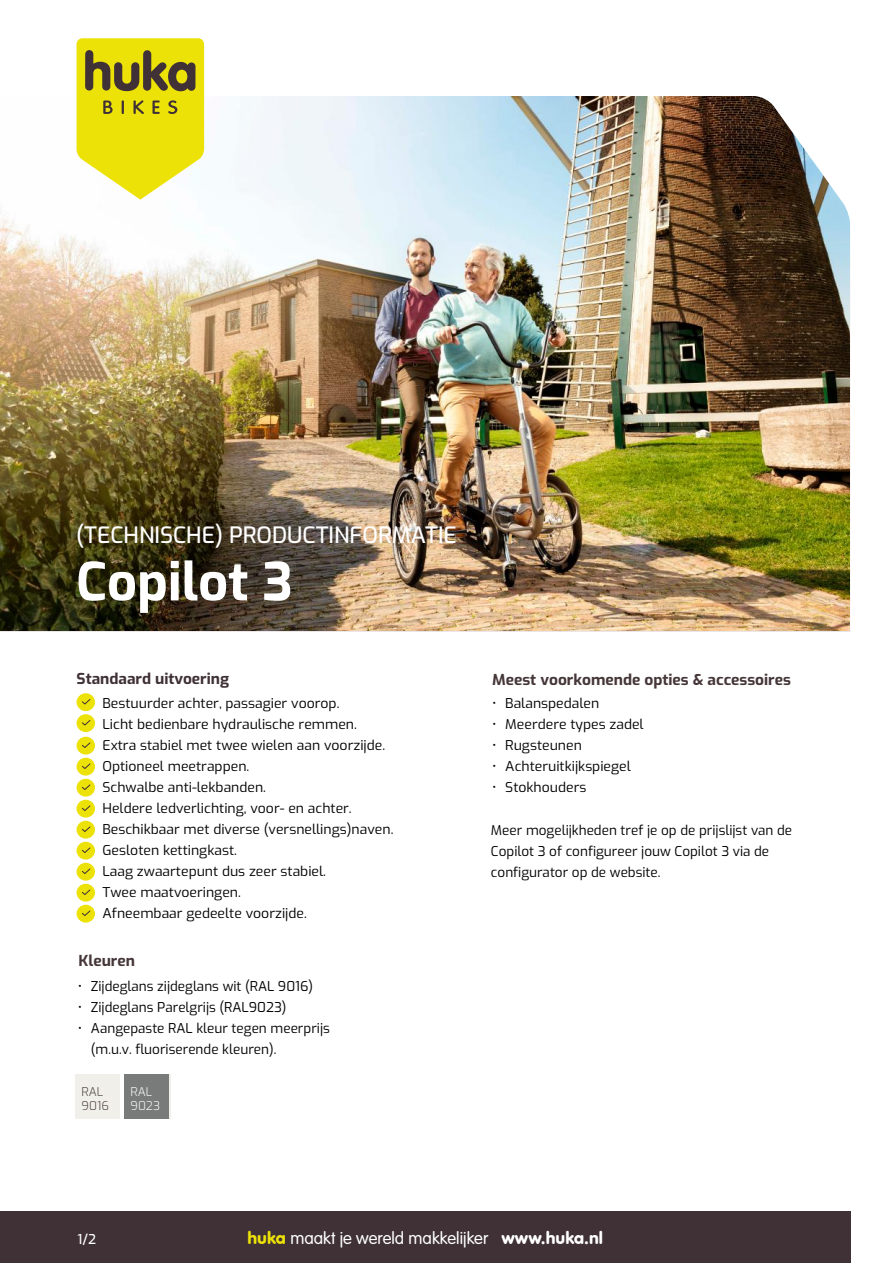
<style>
.page{position:relative;width:893px;height:1263px;background:#fff}
.page>*{position:absolute;margin:0;border:0;box-sizing:border-box;transform-origin:0 0}
.t1{font:700 52.5px "Exo";color:#fff}
.t2{font:500 22.5px "Exo";color:#fff}
.t3{font:300 18px "VAG Rundschrift D";color:#fff}
.t4{font:700 15px "Exo";color:#453638}
.t5{font:700 15px "Exo";color:#3f3135}
.t6{font:13.5px/21px "Exo";color:#000}
.t7{font:13.5px/21px "Exo";color:#000}
.t8{font:500 13.5px "Exo";color:#fff}
.t9{font:300 12px/13.5px "Exo";color:#fff}
.t10{font:300 12px/13.5px "Exo";color:#4a3d3c}
.s1{font-style:inherit}
.s2{font-weight:400;color:#ede208}
.s3{font-weight:400}
</style>
<div class="page">
<div style="left:0;top:1212px;width:850px;height:51px;background:#3f3135"></div>
<div style="left:77px;top:693px;width:18px;height:18px;background:#ede208;border-radius:50%"></div>
<svg style="left:82px;top:699px;width:9px;height:6px"></svg>
<div style="left:77px;top:714px;width:18px;height:18px;background:#ede208;border-radius:50%"></div>
<svg style="left:82px;top:720px;width:9px;height:6px"></svg>
<div style="left:77px;top:737px;width:18px;height:18px;background:#ede208;border-radius:50%"></div>
<svg style="left:81px;top:742px;width:10px;height:6px"></svg>
<div style="left:77px;top:758px;width:18px;height:18px;background:#ede208;border-radius:50%"></div>
<svg style="left:81px;top:763px;width:10px;height:6px"></svg>
<div style="left:77px;top:779px;width:18px;height:18px;background:#ede208;border-radius:50%"></div>
<svg style="left:81px;top:784px;width:10px;height:6px"></svg>
<div style="left:77px;top:821px;width:18px;height:18px;background:#ede208;border-radius:50%"></div>
<svg style="left:81px;top:826px;width:10px;height:6px"></svg>
<div style="left:77px;top:863px;width:18px;height:18px;background:#ede208;border-radius:50%"></div>
<svg style="left:81px;top:868px;width:10px;height:6px"></svg>
<div style="left:77px;top:884px;width:18px;height:18px;background:#ede208;border-radius:50%"></div>
<svg style="left:81px;top:889px;width:10px;height:6px"></svg>
<div style="left:77px;top:905px;width:18px;height:18px;background:#ede208;border-radius:50%"></div>
<svg style="left:81px;top:910px;width:10px;height:6px"></svg>
<div style="left:77px;top:800px;width:18px;height:18px;background:#ede208;border-radius:50%"></div>
<svg style="left:81px;top:805px;width:10px;height:6px"></svg>
<div style="left:77px;top:842px;width:18px;height:18px;background:#ede208;border-radius:50%"></div>
<svg style="left:81px;top:847px;width:10px;height:6px"></svg>
<img style="left:0;top:42px;width:850px;height:589px">
<svg style="left:77px;top:38px;width:127px;height:162px;background:#d9d02f"></svg>
<div style="left:126px;top:1074px;width:45px;height:44px;background:linear-gradient(to bottom,#797b7a,#797b7a)"></div>
<div style="left:124px;top:1075px;width:44px;height:44px;background:#797b7a"></div>
<div style="left:75px;top:1075px;width:44px;height:44px;background:#f0efea"></div>
<h2 class="t2" style="left:76px;top:518px;width:382px">(TECHNISCHE) PRODUCTINFORMATIE</h2>
<h1 class="t1" style="left:76px;top:542px;width:218px">Copilot 3</h1>
<p class="t5" style="left:77px;top:667px;width:154px">Standaard uitvoering</p>
<p class="t6" style="left:103px;top:692px;width:292px">Bestuurder achter, passagier voorop.<br>Licht bedienbare hydraulische remmen.<br>Extra stabiel met twee wielen aan voorzijde.<br>Optioneel meetrappen.<br>Schwalbe anti-lekbanden.<br>Heldere ledverlichting, voor- en achter.<br>Beschikbaar met diverse (versnellings)naven.<br>Gesloten kettingkast.<br>Laag zwaartepunt dus zeer stabiel.<br>Twee maatvoeringen.<br>Afneembaar gedeelte voorzijde.</p>
<p class="t4" style="left:78px;top:949px;width:58px">Kleuren</p>
<p class="t6" style="left:78px;top:975px;width:237px"><span class="s1">•</span> Zijdeglans zijdeglans wit (RAL 9016)</p>
<p class="t6" style="left:78px;top:996px;width:210px"><span class="s1">•</span> Zijdeglans Parelgrijs (RAL9023)</p>
<p class="t7" style="left:91px;top:1017px;width:240px;text-indent:-13px">• <span class="s1">A</span>angepaste RAL kleur tegen meerprijs (m.u.v. fluoriserende kleuren)<span class="s1">.</span></p>
<p class="t10" style="left:82px;top:1084px;width:29px">RAL<br>9016</p>
<p class="t9" style="left:131px;top:1084px;width:31px">RAL<br>9023</p>
<p class="t4" style="left:492px;top:668px;width:300px">Meest voorkomende opties &amp; accessoires</p>
<p class="t7" style="left:492px;top:692px;width:109px"><span class="s1">•</span> Balanspedalen</p>
<p class="t7" style="left:492px;top:713px;width:153px"><span class="s1">•</span> Meerdere types zadel</p>
<p class="t7" style="left:492px;top:734px;width:91px"><span class="s1">•</span> Rugsteunen</p>
<p class="t7" style="left:492px;top:755px;width:140px"><span class="s1">•</span> Achteruitkijkspiegel</p>
<p class="t7" style="left:492px;top:776px;width:96px"><span class="s1">•</span> Stokhouders</p>
<p class="t7" style="left:491px;top:819px;width:303px">Meer mogelijkheden tref je op de prijslijst van de<br><span class="s1">Copilot 3</span> of configureer jouw <span class="s1">Copilot 3</span> via de configurator op de website.</p>
<p class="t8" style="left:78px;top:1229px;width:20px">1/2</p>
<h3 class="t3" style="left:247px;top:1228px;width:357px"><span class="s2">huka</span> maakt je wereld makkelijker <span class="s3">www.huka.nl</span></h3>
</div>
